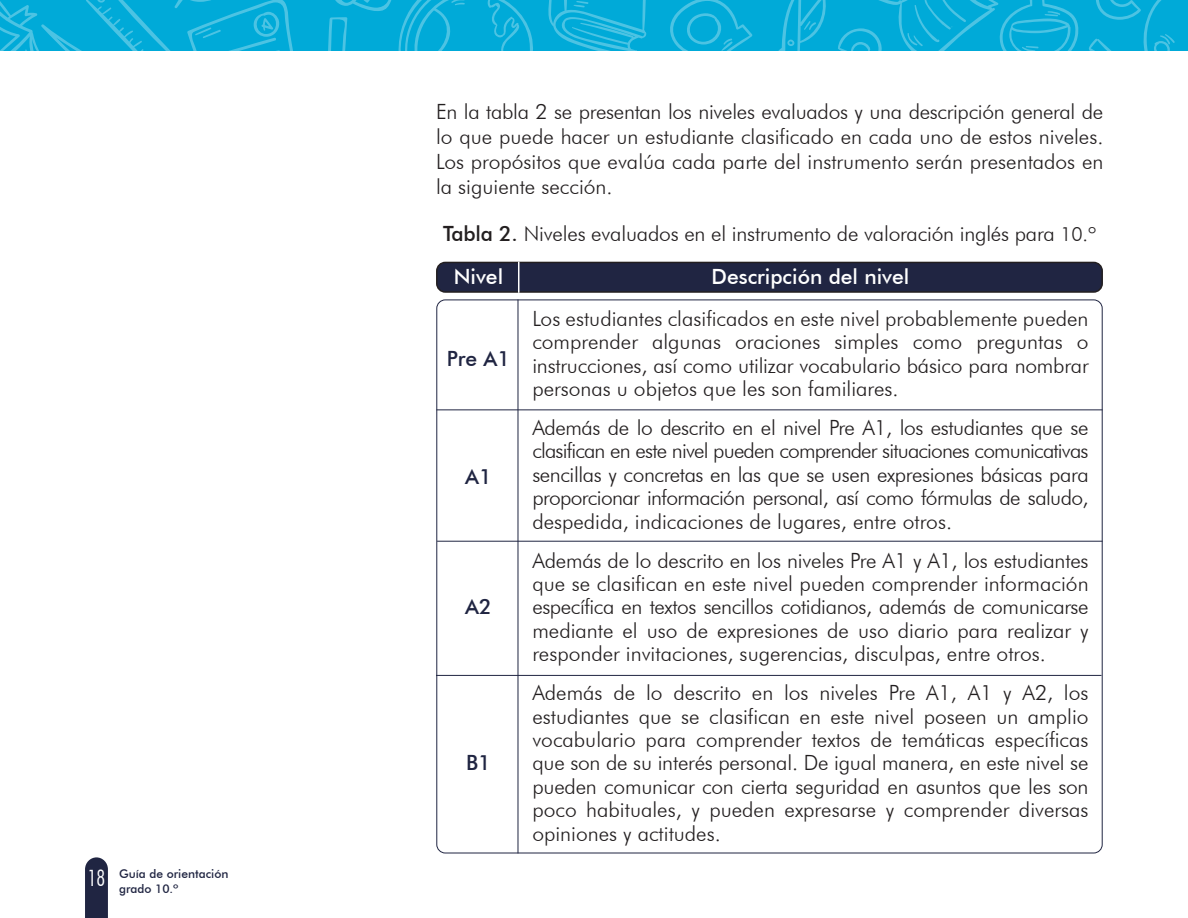
<style>
.page{position:relative;width:1188px;height:918px;background:#fff}
.page>*{position:absolute;margin:0;border:0;box-sizing:border-box;transform-origin:0 0}
.t1{font:300 21px/23.4px "Futura BT";color:#231f20;text-align:justify}
.t2{font:500 21px "Futura BT";color:#fff}
.t3{font:500 21px "Futura BT";color:#202542}
.t4{font:500 12px/14.4px "Futura BT";color:#202542}
.s1{font-weight:300;font-stretch:condensed;font-size:22.5px;color:#fff}
.s2{font-weight:500}
.s3{font-size:19.5px}
.s4{font-weight:500;color:#fff}
</style>
<div class="page">
<svg style="left:85px;top:857px;width:23px;height:61px"></svg>
<svg style="left:0;top:0;width:1188px;height:337px"></svg>
<div style="left:0;top:51px;width:1188px;height:40px;background:#fff"></div>
<div style="left:437px;top:262px;width:665px;height:30px;background:#202542;border-radius:9px"></div>
<div style="left:436px;top:262px;width:667px;height:31px;border:2px solid #231f20;border-radius:9px"></div>
<hr style="left:518px;top:262px;width:1px;height:31px;background:#fff">
<hr style="left:518px;top:300px;width:1px;height:553px;background:#202542">
<hr style="left:436px;top:409px;width:667px;height:1px;background:#202542">
<hr style="left:437px;top:541px;width:666px;height:1px;background:#202542">
<hr style="left:436px;top:675px;width:666px;height:1px;background:#202542">
<p class="t4" style="left:119px;top:867px;width:111px;text-indent:-31px"><span class="s1">18</span> Guía de orientación grado 10.º</p>
<p class="t1" style="left:436px;top:99px;width:669px;line-height:25.2px">En la tabla 2 se presentan los niveles evaluados y una descripción general de lo que puede hacer un estudiante clasificado en cada uno de estos niveles.<br>Los propósitos que evalúa cada parte del instrumento serán presentados en la siguiente sección.</p>
<p class="t1" style="left:454px;top:212px;width:644px;line-height:42.6px;text-indent:-10px"><span class="s2">Tabla 2.</span> Niveles evaluados en el instrumento de valoración inglés para <span class="s3">10.º<br></span><span class="s4">Nivel</span></p>
<p class="t2" style="left:712px;top:264px;width:199px">Descripción del nivel</p>
<p class="t3" style="left:447px;top:346px;width:65px">Pre A1</p>
<p class="t3" style="left:465px;top:464px;width:28px">A1</p>
<p class="t3" style="left:465px;top:593px;width:28px">A2</p>
<p class="t3" style="left:466px;top:749px;width:26px">B1</p>
<p class="t1" style="left:532px;top:306px;width:558px">Los estudiantes clasificados en este nivel probablemente pueden comprender algunas oraciones simples como preguntas o instrucciones, así como utilizar vocabulario básico para nombrar personas u objetos que les son familiares.</p>
<p class="t1" style="left:532px;top:416px;width:558px">Además de lo descrito en el nivel Pre A1, los estudiantes que se clasifican en este nivel pueden comprender situaciones comunicativas sencillas y concretas en las que se usen expresiones básicas para proporcionar información personal, así como fórmulas de saludo, despedida, indicaciones de lugares, entre otros.</p>
<p class="t1" style="left:532px;top:548px;width:558px">Además de lo descrito en los niveles Pre A1 y A1, los estudiantes que se clasifican en este nivel pueden comprender información específica en textos sencillos cotidianos, además de comunicarse mediante el uso de expresiones de uso diario para realizar y responder invitaciones, sugerencias, disculpas, entre otros.</p>
<p class="t1" style="left:532px;top:681px;width:558px">Además de lo descrito en los niveles Pre A1, A1 y A2, los estudiantes que se clasifican en este nivel poseen un amplio vocabulario para comprender textos de temáticas específicas que son de su interés personal. De igual manera, en este nivel se pueden comunicar con cierta seguridad en asuntos que les son poco habituales, y pueden expresarse y comprender diversas opiniones y actitudes.</p>
</div>
